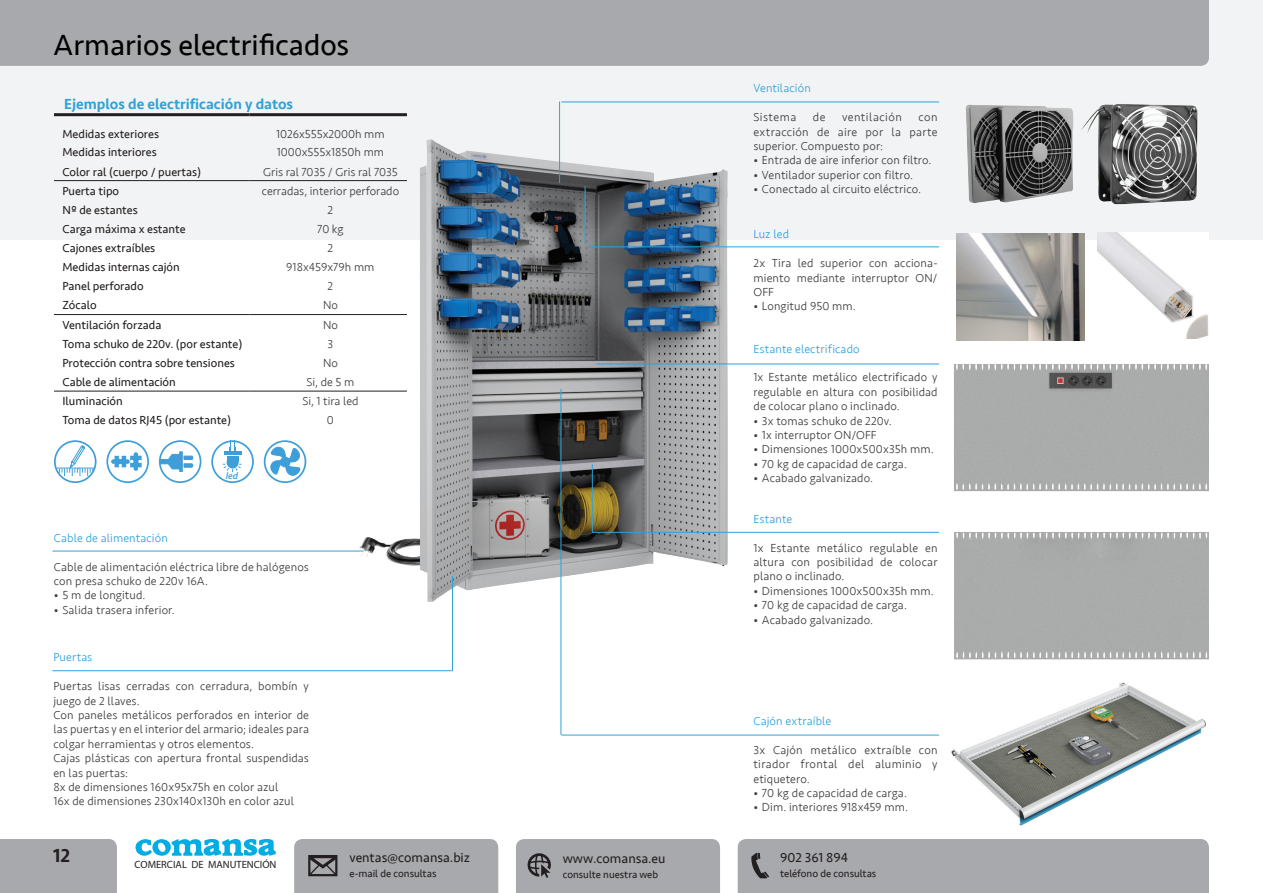
<style>
.page{position:relative;width:1263px;height:893px;background:#fff}
.page>*{position:absolute;margin:0;border:0;box-sizing:border-box;transform-origin:0 0}
.t1{font:30px "Seravek";color:#000}
.t2{font:500 19.5px "Seravek";color:#231f20}
.t3{font:500 15px "Seravek";color:#2fa2da}
.t4{font:13.5px "Seravek";color:#231f20}
.t5{font:300 12px/14.4px "Seravek";letter-spacing:.01em;color:#3e3e3f;text-align:justify}
.t6{font:12px "Seravek";color:#231f20}
.t7{font:300 12px "Seravek";letter-spacing:.01em;color:#2fa2da}
.t8{font:300 12px "Seravek";letter-spacing:.04em;color:#3e3e3f}
.t9{font:300 12px "Seravek";letter-spacing:.035em;color:#3e3e3f}
.t10{font:10.5px "Seravek";color:#231f20}
.t11{font:10.5px "Myriad Pro";color:#231f20}
.t12{font:italic 600 9.75px "Myriad Pro";color:#3fa4dc}
</style>
<div class="page">
<div style="left:0;top:0;width:1263px;height:240px;background:#f2f3f4"></div>
<div style="left:0;top:839px;width:117px;height:54px;background:#a8a9ad"></div>
<svg style="left:135px;top:839px;width:141px;height:17px"></svg>
<div style="left:0;top:0;width:1209px;height:66px;background:#a8a9ad"></div>
<div style="left:738px;top:839px;width:471px;height:54px;background:#a8a9ad"></div>
<div style="left:516px;top:839px;width:204px;height:54px;background:#a8a9ad"></div>
<div style="left:294px;top:839px;width:204px;height:54px;background:#a8a9ad"></div>
<img style="left:360px;top:537px;width:60px;height:29px">
<hr style="left:52px;top:551px;width:312px;height:1px;background:#2fa2da">
<hr style="left:52px;top:670px;width:401px;height:1px;background:#2fa2da">
<img style="left:420px;top:139px;width:308px;height:463px">
<svg style="left:159px;top:440px;width:42px;height:43px"></svg>
<svg style="left:264px;top:440px;width:42px;height:43px"></svg>
<svg style="left:54px;top:440px;width:43px;height:43px"></svg>
<svg style="left:211px;top:440px;width:43px;height:43px"></svg>
<svg style="left:106px;top:440px;width:43px;height:43px"></svg>
<hr style="left:54px;top:113px;width:196px;height:3px;background:#231f20">
<hr style="left:250px;top:113px;width:157px;height:3px;background:#231f20">
<hr style="left:250px;top:314px;width:157px;height:1px;background:#231f20">
<hr style="left:250px;top:391px;width:157px;height:1px;background:#231f20">
<hr style="left:250px;top:180px;width:157px;height:1px;background:#231f20">
<hr style="left:54px;top:180px;width:196px;height:1px;background:#231f20">
<hr style="left:54px;top:314px;width:196px;height:1px;background:#231f20">
<hr style="left:54px;top:391px;width:196px;height:1px;background:#231f20">
<div style="left:954px;top:364px;width:255px;height:128px;background:#aaabab"></div>
<img style="left:1049px;top:372px;width:64px;height:19px">
<div style="left:954px;top:532px;width:255px;height:128px;background:#aaabab"></div>
<hr style="left:452px;top:576px;width:1px;height:94px;background:#2fa2da">
<hr style="left:592px;top:464px;width:1px;height:69px;background:#2fa2da">
<hr style="left:596px;top:364px;width:343px;height:1px;background:#2fa2da">
<hr style="left:592px;top:532px;width:347px;height:1px;background:#2fa2da">
<hr style="left:561px;top:735px;width:378px;height:1px;background:#2fa2da">
<hr style="left:561px;top:389px;width:1px;height:346px;background:#2fa2da">
<img style="left:951px;top:682px;width:255px;height:144px">
<hr style="left:561px;top:102px;width:378px;height:1px;background:#2fa2da">
<hr style="left:587px;top:246px;width:352px;height:1px;background:#2fa2da">
<hr style="left:559px;top:102px;width:1px;height:81px;background:#2fa2da">
<hr style="left:585px;top:186px;width:1px;height:58px;background:#2fa2da">
<img style="left:965px;top:105px;width:108px;height:98px">
<img style="left:1080px;top:104px;width:117px;height:100px">
<img style="left:956px;top:234px;width:128px;height:106px">
<img style="left:1097px;top:233px;width:112px;height:105px">
<h1 class="t1" style="left:53px;top:22px;width:298px">Armarios electrificados</h1>
<p class="t3" style="left:64px;top:94px;width:230px">Ejemplos de electrificación y datos</p>
<p class="t6" style="left:63px;top:125px;width:98px">Medidas exteriores</p>
<p class="t5" style="left:276px;top:127px;width:110px">1026x555x2000h mm</p>
<p class="t6" style="left:63px;top:143px;width:96px">Medidas interiores</p>
<p class="t5" style="left:277px;top:145px;width:109px">1000x555x1850h mm</p>
<p class="t6" style="left:63px;top:162px;width:140px">Color ral (cuerpo / puertas)</p>
<p class="t5" style="left:263px;top:165px;width:136px">Gris ral 7035 / Gris ral 7035</p>
<p class="t6" style="left:63px;top:181px;width:58px">Puerta tipo</p>
<p class="t5" style="left:262px;top:184px;width:139px">cerradas, interior perforado</p>
<p class="t6" style="left:63px;top:200px;width:77px">Nº de estantes</p>
<p class="t5" style="left:328px;top:203px;width:7px">2</p>
<p class="t6" style="left:63px;top:220px;width:125px">Carga máxima x estante</p>
<p class="t5" style="left:317px;top:222px;width:28px">70 kg</p>
<p class="t6" style="left:63px;top:239px;width:94px">Cajones extraíbles</p>
<p class="t5" style="left:328px;top:241px;width:7px">2</p>
<p class="t6" style="left:63px;top:258px;width:119px">Medidas internas cajón</p>
<p class="t5" style="left:286px;top:260px;width:90px">918x459x79h mm</p>
<p class="t6" style="left:63px;top:277px;width:83px">Panel perforado</p>
<p class="t5" style="left:328px;top:279px;width:7px">2</p>
<p class="t6" style="left:63px;top:296px;width:36px">Zócalo</p>
<p class="t5" style="left:323px;top:298px;width:16px">No</p>
<p class="t6" style="left:63px;top:315px;width:100px">Ventilación forzada</p>
<p class="t5" style="left:323px;top:318px;width:16px">No</p>
<p class="t6" style="left:63px;top:334px;width:181px">Toma schuko de 220v. (por estante)</p>
<p class="t5" style="left:328px;top:337px;width:7px">3</p>
<p class="t6" style="left:63px;top:354px;width:174px">Protección contra sobre tensiones</p>
<p class="t5" style="left:323px;top:356px;width:16px">No</p>
<p class="t6" style="left:63px;top:373px;width:115px">Cable de alimentación</p>
<p class="t5" style="left:307px;top:375px;width:49px">Si, de 5 m</p>
<p class="t6" style="left:63px;top:392px;width:62px">Iluminación</p>
<p class="t5" style="left:302px;top:394px;width:58px">Si, 1 tira led</p>
<p class="t6" style="left:63px;top:411px;width:170px">Toma de datos RJ45 (por estante)</p>
<p class="t5" style="left:327px;top:413px;width:9px">0</p>
<p class="t12" style="left:226px;top:470px;width:14px">led</p>
<p class="t7" style="left:54px;top:531px;width:115px">Cable de alimentación</p>
<p class="t5" style="left:54px;top:560px;width:256px">Cable de alimentación eléctrica libre de halógenos con presa schuko de 220v 16A.</p>
<p class="t5" style="left:54px;top:588px;width:93px">• 5 m de longitud.</p>
<p class="t5" style="left:54px;top:603px;width:122px">• Salida trasera inferior.</p>
<p class="t7" style="left:53px;top:650px;width:40px">Puertas</p>
<p class="t5" style="left:53px;top:679px;width:257px;text-align:left">Puertas lisas cerradas con cerradura, bombín y juego de 2 llaves.<br>Con paneles metálicos perforados en interior de las puertas y en el interior del armario; ideales para colgar herramientas y otros elementos.<br>Cajas plásticas con apertura frontal suspendidas en las puertas:<br>8x de dimensiones 160x95x75h en color azul<br>16x de dimensiones 230x140x130h en color azul</p>
<h2 class="t2" style="left:53px;top:844px;width:19px">12</h2>
<p class="t11" style="left:135px;top:858px;width:143px">COMERCIAL DE MANUTENCIÓN</p>
<p class="t4" style="left:349px;top:847px;width:122px">ventas@comansa.biz</p>
<p class="t10" style="left:349px;top:866px;width:88px">e-mail de consultas</p>
<p class="t4" style="left:563px;top:848px;width:104px">www.comansa.eu</p>
<p class="t10" style="left:563px;top:867px;width:97px">consulte nuestra web</p>
<p class="t7" style="left:753px;top:81px;width:59px">Ventilación</p>
<p class="t9" style="left:753px;top:110px;width:44px">Sistema</p>
<p class="t5" style="left:813px;top:110px;width:14px">de</p>
<p class="t8" style="left:842px;top:110px;width:61px">ventilación</p>
<p class="t5" style="left:753px;top:110px;width:186px;text-indent:165px">con extracción de aire por la parte superior. Compuesto por:</p>
<p class="t5" style="left:753px;top:153px;width:180px">• Entrada de aire inferior con filtro.</p>
<p class="t5" style="left:753px;top:168px;width:161px">• Ventilador superior con filtro.</p>
<p class="t5" style="left:753px;top:182px;width:169px">• Conectado al circuito eléctrico.</p>
<p class="t7" style="left:753px;top:227px;width:37px">Luz led</p>
<p class="t5" style="left:753px;top:256px;width:186px">2x Tira led superior con acciona&shy;miento mediante interruptor ON/ OFF</p>
<p class="t5" style="left:753px;top:299px;width:104px">• Longitud 950 mm.</p>
<p class="t7" style="left:753px;top:341px;width:108px">Estante electrificado</p>
<p class="t5" style="left:753px;top:370px;width:186px">1x Estante metálico electrificado y regulable en altura con posibilidad de colocar plano o inclinado.</p>
<p class="t5" style="left:753px;top:414px;width:140px">• 3x tomas schuko de 220v.</p>
<p class="t5" style="left:753px;top:428px;width:125px">• 1x interruptor ON/OFF</p>
<p class="t5" style="left:753px;top:442px;width:182px">• Dimensiones 1000x500x35h mm.</p>
<p class="t5" style="left:753px;top:457px;width:155px">• 70 kg de capacidad de carga.</p>
<p class="t5" style="left:753px;top:471px;width:121px">• Acabado galvanizado.</p>
<p class="t7" style="left:753px;top:512px;width:40px">Estante</p>
<p class="t5" style="left:753px;top:541px;width:186px">1x Estante metálico regulable en altura con posibilidad de colocar plano o inclinado.</p>
<p class="t5" style="left:753px;top:584px;width:182px">• Dimensiones 1000x500x35h mm.</p>
<p class="t5" style="left:753px;top:598px;width:155px">• 70 kg de capacidad de carga.</p>
<p class="t5" style="left:753px;top:613px;width:121px">• Acabado galvanizado.</p>
<p class="t7" style="left:753px;top:714px;width:79px">Cajón extraíble</p>
<p class="t5" style="left:753px;top:743px;width:186px">3x Cajón metálico extraíble con tirador frontal del aluminio y etiquetero.</p>
<p class="t5" style="left:753px;top:786px;width:155px">• 70 kg de capacidad de carga.</p>
<p class="t5" style="left:753px;top:800px;width:156px">• Dim. interiores 918x459 mm.</p>
<p class="t4" style="left:780px;top:847px;width:69px">902 361 894</p>
<p class="t10" style="left:780px;top:866px;width:98px">teléfono de consultas</p>
</div>
